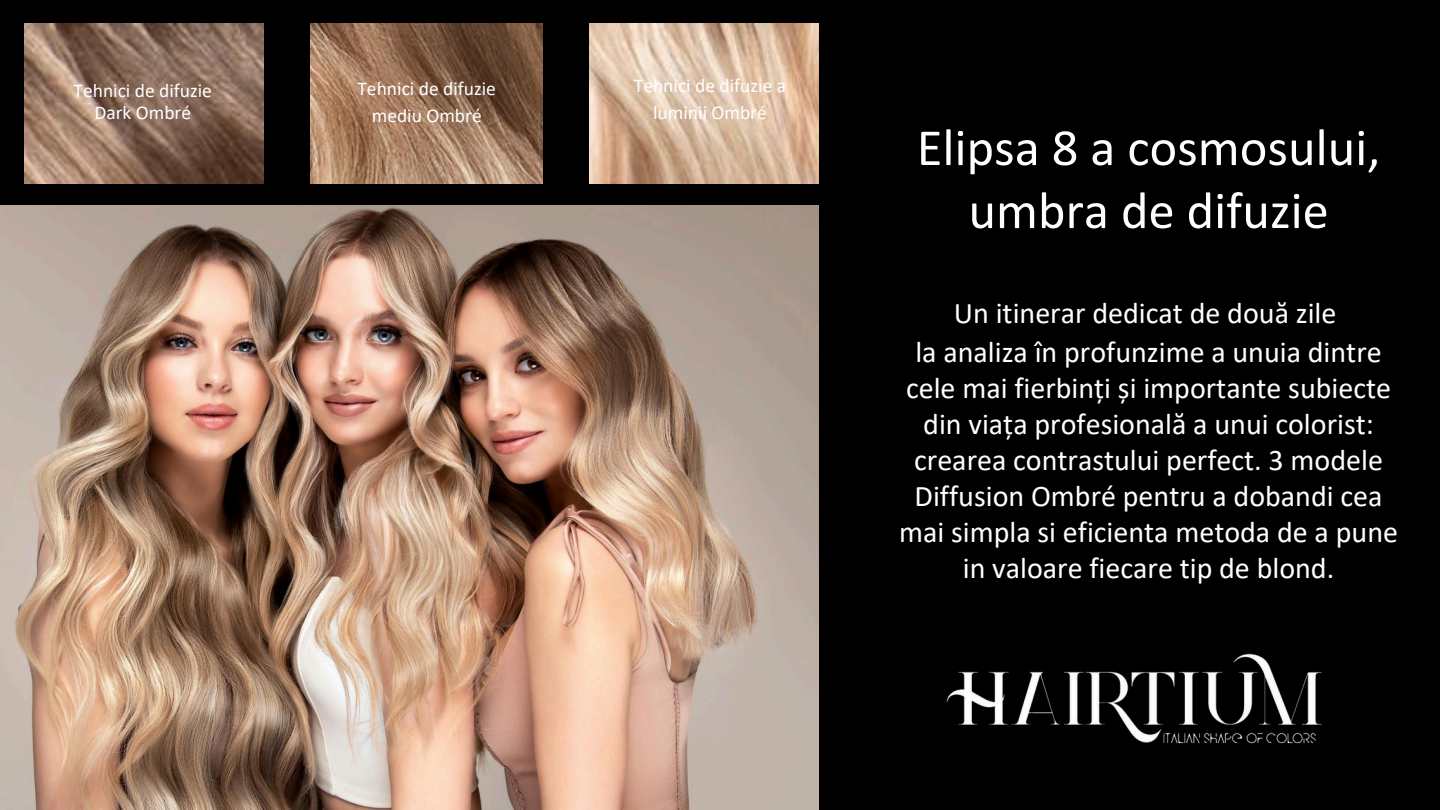
<style>
.page{position:relative;width:1440px;height:810px;background:#000}
.page>*{position:absolute;margin:0;border:0;box-sizing:border-box;transform-origin:0 0}
.t1{font:52.5px/63px "Calibri";color:#fff;text-align:center}
.t2{font:30px/36px "Calibri";color:#fff;text-align:center}
.t3{font:19.5px/27px "Calibri";color:#fff;text-align:center}
</style>
<div class="page">
<img style="left:0;top:206px;width:818px;height:604px">
<img style="left:24px;top:23px;width:239px;height:161px">
<img style="left:310px;top:23px;width:233px;height:161px">
<img style="left:590px;top:23px;width:228px;height:161px">
<img style="left:946px;top:653px;width:376px;height:91px">
<p class="t3" style="left:74px;top:81px;width:140px;line-height:22.5px">Tehnici de difuzie<br>Dark Ombré</p>
<p class="t3" style="left:357px;top:76px;width:140px">Tehnici de difuzie mediu Ombré</p>
<p class="t3" style="left:634px;top:74px;width:154px">Tehnici de difuzie a luminii Ombré</p>
<p class="t1" style="left:917px;top:120px;width:465px">Elipsa 8 a cosmosului, umbra de difuzie</p>
<p class="t2" style="left:915px;top:296px;width:468px;line-height:39px">Un itinerar dedicat de două zile<br>la analiza în profunzime a unuia dintre</p>
<p class="t2" style="left:899px;top:373px;width:500px">cele mai fierbinți și importante subiecte din viața profesională a unui colorist: crearea contrastului perfect. 3 modele Diffusion Ombré pentru a dobandi cea mai simpla si eficienta metoda de a pune in valoare fiecare tip de blond.</p>
</div>
